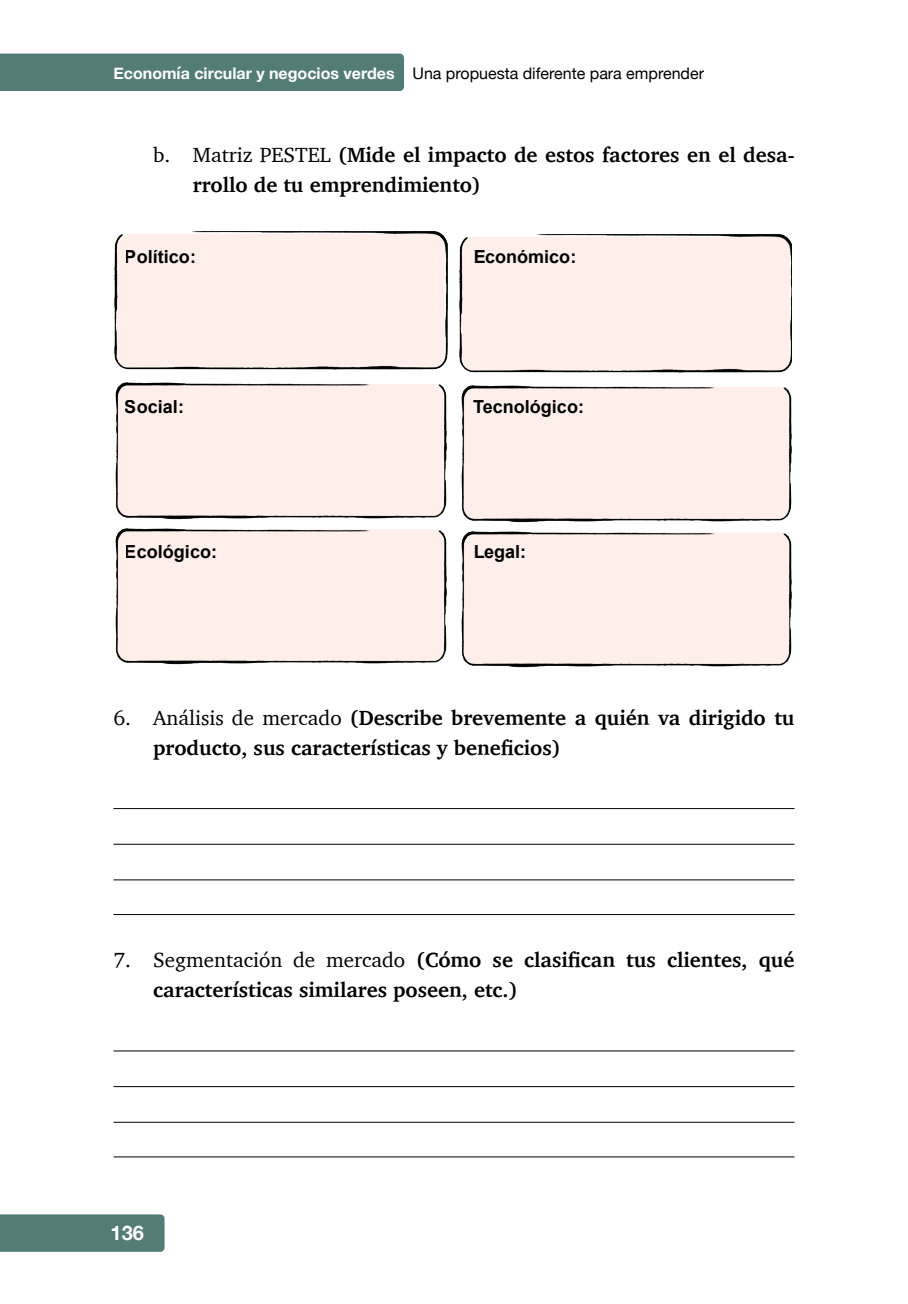
<style>
.page{position:relative;width:908px;height:1304px;background:#fff}
.page>*{position:absolute;margin:0;border:0;box-sizing:border-box;transform-origin:0 0}
.t1{font:700 21px/30px "Charter";color:#000}
.t2{font:700 20px "Helvetica Neue";color:#fff}
.t3{font:700 18px "Arial";color:#000}
.t4{font:16px "Helvetica Neue";color:#000}
.s1{font-weight:700;color:#fff}
.s2{font-weight:400}
</style>
<div class="page">
<img style="left:461px;top:531px;width:329px;height:137px">
<div style="left:459px;top:233px;width:331px;height:140px;background:#feefeb"></div>
<img style="left:115px;top:382px;width:332px;height:138px">
<img style="left:461px;top:385px;width:329px;height:138px">
<img style="left:115px;top:528px;width:332px;height:137px">
<img style="left:114px;top:230px;width:333px;height:140px">
<hr style="left:113px;top:808px;width:681px;height:1px;background:#000">
<hr style="left:113px;top:844px;width:681px;height:1px;background:#000">
<hr style="left:113px;top:879px;width:681px;height:1px;background:#000">
<hr style="left:113px;top:914px;width:681px;height:1px;background:#000">
<hr style="left:113px;top:1050px;width:681px;height:1px;background:#000">
<hr style="left:113px;top:1086px;width:681px;height:1px;background:#000">
<hr style="left:113px;top:1122px;width:681px;height:1px;background:#000">
<hr style="left:113px;top:1156px;width:681px;height:1px;background:#000">
<div style="left:0;top:1214px;width:164px;height:38px;background:#537c76"></div>
<div style="left:0;top:54px;width:404px;height:37px;background:#537c76"></div>
<p class="t4" style="left:113px;top:61px;width:591px"><span class="s1">Economía circular y negocios verdes</span> Una propuesta diferente para emprender</p>
<p class="t1" style="left:193px;top:140px;width:602px;text-indent:-40px"><span class="s2">b. Matriz PESTEL</span> (Mide el impacto de estos factores en el desa&shy;rrollo de tu emprendimiento)</p>
<p class="t3" style="left:125px;top:245px;width:73px">Político:</p>
<p class="t3" style="left:473px;top:245px;width:105px">Económico:</p>
<p class="t3" style="left:125px;top:395px;width:61px">Social:</p>
<p class="t3" style="left:473px;top:395px;width:112px">Tecnológico:</p>
<p class="t3" style="left:125px;top:539px;width:94px">Ecológico:</p>
<p class="t3" style="left:473px;top:539px;width:55px">Legal:</p>
<p class="t1" style="left:153px;top:702px;width:642px;text-indent:-40px"><span class="s2">6. Análisis de mercado</span> (Describe brevemente a quién va dirigido tu producto, sus características y beneficios)</p>
<p class="t1" style="left:153px;top:945px;width:642px;text-indent:-40px"><span class="s2">7. Segmentación de mercado</span> (Cómo se clasifican tus clientes, qué características similares poseen, etc.)</p>
<p class="t2" style="left:111px;top:1217px;width:35px">136</p>
</div>
